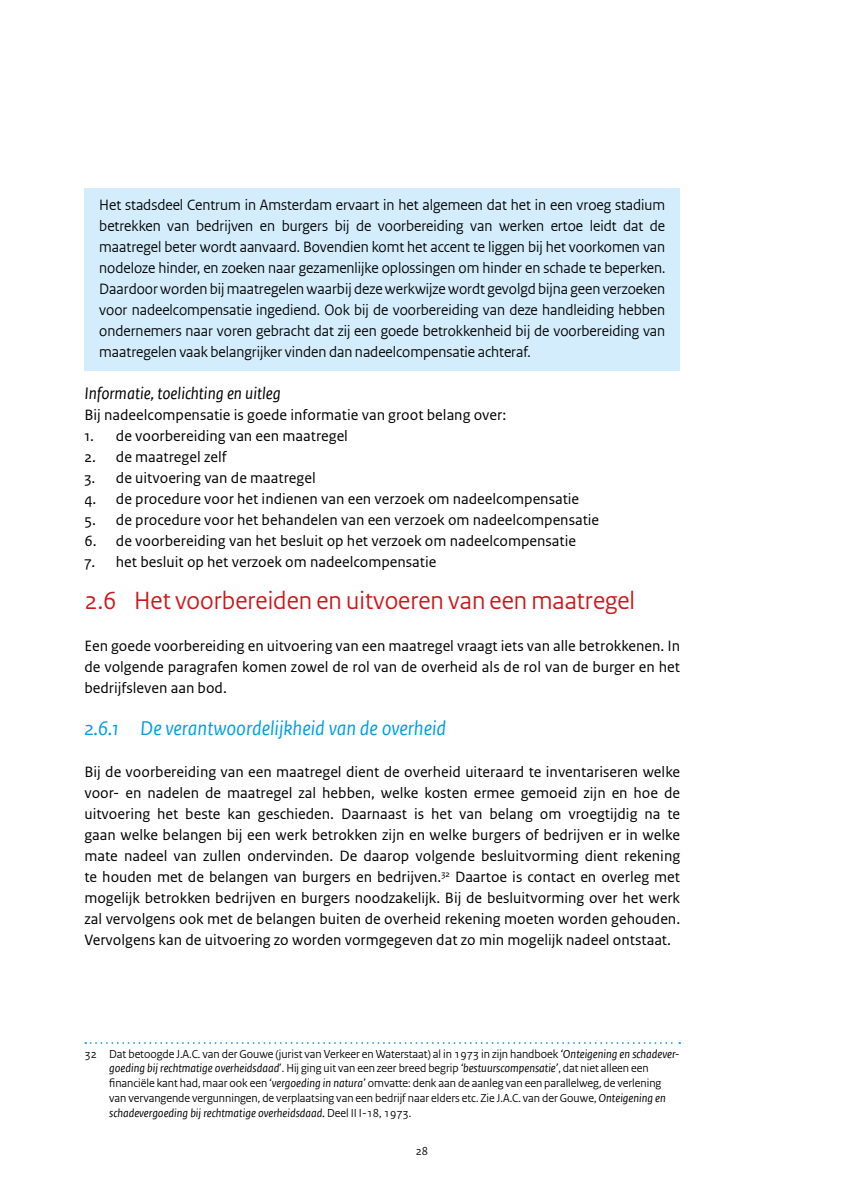
<style>
.page{position:relative;width:844px;height:1191px;background:#fff}
.page>*{position:absolute;margin:0;border:0;box-sizing:border-box;transform-origin:0 0}
.t1{font:26.25px "Rijksoverheid Sans";color:#cd171a}
.t2{font:italic 21px "Rijksoverheid Sans Text TT";color:#009fe3}
.t3{font:italic 17.5px "Rijksoverheid Sans Text TT";color:#000}
.t4{font:15.75px/21px "Rijksoverheid Sans Text";color:#000;text-align:justify}
.t5{font:15.75px/21px "Rijksoverheid Sans TT";color:#000;text-align:justify}
.t6{font:12.25px/14.7px "Rijksoverheid Sans";color:#000}
.t7{font:italic 12.25px "Rijksoverheid Sans Text TT";color:#000}
.s1{font-family:"Rijksoverheid Sans Text TT";font-style:italic}
.s2{font-family:"Rijksoverheid Sans";font-style:normal}
</style>
<div class="page">
<div style="left:84px;top:188px;width:596px;height:183px;background:#d4edfc"></div>
<svg style="left:85px;top:1042px;width:595px;height:2px"></svg>
<p class="t5" style="left:99px;top:195px;width:567px">Het stadsdeel Centrum in Amsterdam ervaart in het algemeen dat het in een vroeg stadium betrekken van bedrijven en burgers bij de voorbereiding van werken ertoe leidt dat de maatregel beter wordt aanvaard. Bovendien komt het accent te liggen bij het voorkomen van nodeloze hinder, en zoeken naar gezamenlijke oplossingen om hinder en schade te beperken.<br>Daardoor worden bij maatregelen waarbij deze werkwijze wordt gevolgd bijna geen verzoeken voor nadeelcompensatie ingediend. Ook bij de voorbereiding van deze handleiding hebben ondernemers naar voren gebracht dat zij een goede betrokkenheid bij de voorbereiding van maatregelen vaak belangrijker vinden dan nadeelcompensatie achteraf.</p>
<p class="t3" style="left:84px;top:384px;width:198px">Informatie, toelichting en uitleg</p>
<p class="t4" style="left:84px;top:405px;width:423px">Bij nadeelcompensatie is goede informatie van groot belang over:</p>
<p class="t4" style="left:84px;top:426px;width:265px">1. de voorbereiding van een maatregel</p>
<p class="t4" style="left:84px;top:447px;width:144px">2. de maatregel zelf</p>
<p class="t4" style="left:84px;top:468px;width:233px">3. de uitvoering van de maatregel</p>
<p class="t4" style="left:84px;top:489px;width:496px">4. de procedure voor het indienen van een verzoek om nadeelcompensatie</p>
<p class="t4" style="left:84px;top:510px;width:516px">5. de procedure voor het behandelen van een verzoek om nadeelcompensatie</p>
<p class="t4" style="left:84px;top:531px;width:493px">6. de voorbereiding van het besluit op het verzoek om nadeelcompensatie</p>
<p class="t4" style="left:84px;top:552px;width:353px">7. het besluit op het verzoek om nadeelcompensatie</p>
<h1 class="t1" style="left:84px;top:585px;width:552px">2.6 Het voorbereiden en uitvoeren van een maatregel</h1>
<p class="t4" style="left:84px;top:636px;width:597px">Een goede voorbereiding en uitvoering van een maatregel vraagt iets van alle betrokkenen. In de volgende paragrafen komen zowel de rol van de overheid als de rol van de burger en het bedrijfsleven aan bod.</p>
<h2 class="t2" style="left:84px;top:716px;width:363px">2.6.1 De verantwoordelijkheid van de overheid</h2>
<p class="t4" style="left:84px;top:762px;width:597px">Bij de voorbereiding van een maatregel dient de overheid uiteraard te inventariseren welke voor- en nadelen de maatregel zal hebben, welke kosten ermee gemoeid zijn en hoe de uitvoering het beste kan geschieden. Daarnaast is het van belang om vroegtijdig na te gaan welke belangen bij een werk betrokken zijn en welke burgers of bedrijven er in welke mate nadeel van zullen ondervinden. De daarop volgende besluitvorming dient rekening te houden met de belangen van burgers en bedrijven.<sup>32</sup> Daartoe is contact en overleg met mogelijk betrokken bedrijven en burgers noodzakelijk. Bij de besluitvorming over het werk zal vervolgens ook met de belangen buiten de overheid rekening moeten worden gehouden.<br>Vervolgens kan de uitvoering zo worden vormgegeven dat zo min mogelijk nadeel ontstaat.</p>
<p class="t6" style="left:84px;top:1046px;width:596px">32 Dat betoogde J.A.C. van der Gouwe (jurist van Verkeer en Waterstaat) al in 1973 in zijn handboek <span class="s1">‘Onteigening en schadever-</span></p>
<p class="t7" style="left:109px;top:1061px;width:541px">goeding bij rechtmatige overheidsdaad<span class="s2">’. Hij ging uit van een zeer breed begrip</span> ‘bestuurscompensatie’<span class="s2">, dat niet alleen een</span></p>
<p class="t6" style="left:109px;top:1076px;width:558px">financiële kant had, maar ook een <span class="s1">‘vergoeding in natura’</span> omvatte: denk aan de aanleg van een parallelweg, de verlening van vervangende vergunningen, de verplaatsing van een bedrijf naar elders etc. Zie J.A.C. van der Gouwe, <span class="s1">Onteigening en</span></p>
<p class="t7" style="left:109px;top:1105px;width:303px">schadevergoeding bij rechtmatige overheidsdaad. <span class="s2">Deel II I-18, 1973.</span></p>
<p class="t6" style="left:416px;top:1144px;width:14px">28</p>
</div>
